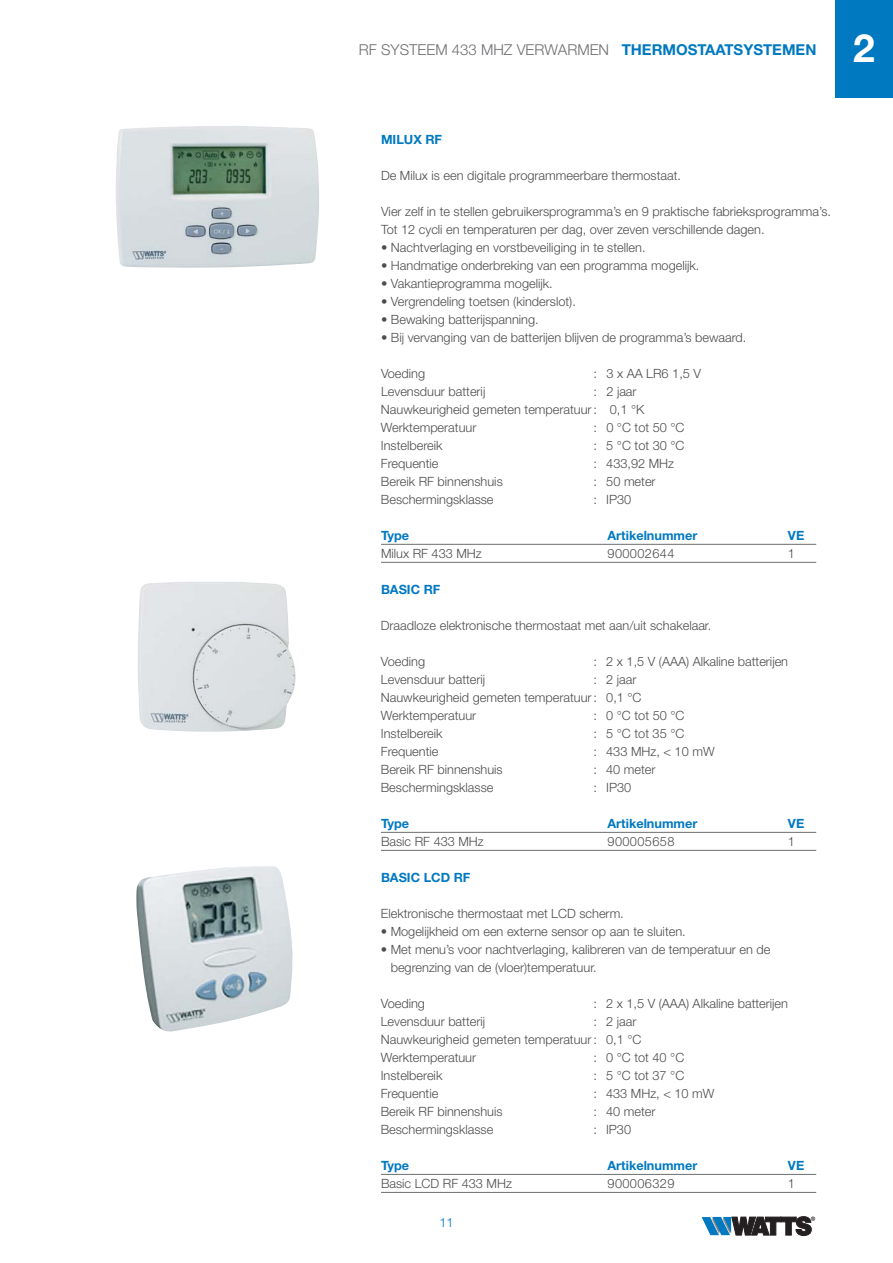
<style>
.page{position:relative;width:893px;height:1263px;background:#fff}
.page>*{position:absolute;margin:0;border:0;box-sizing:border-box;transform-origin:0 0}
.t1{font:700 39px "Helvetica Neue";color:#fff}
.t2{font:300 15px "Helvetica Neue";color:#6d6e70}
.t3{font:300 12.75px/18px "Helvetica Neue";color:#4c4c4e}
.t4{font:700 12.75px "Helvetica Neue";color:#0079c1}
.t5{font:300 12.75px "Helvetica Neue";letter-spacing:.03em;color:#4c4c4e}
.t6{font:300 12.75px "Helvetica Neue";color:#0079c1}
.s1{font-weight:700;color:#0079c1}
</style>
<div class="page">
<svg style="left:702px;top:1216px;width:113px;height:20px"></svg>
<div style="left:835px;top:0;width:58px;height:98px;background:#0079c1"></div>
<img style="left:116px;top:126px;width:203px;height:142px">
<img style="left:138px;top:581px;width:158px;height:151px">
<img style="left:136px;top:866px;width:157px;height:166px">
<hr style="left:381px;top:544px;width:435px;height:1px;background:#6d6e70">
<hr style="left:381px;top:562px;width:435px;height:1px;background:#6d6e70">
<hr style="left:381px;top:1174px;width:435px;height:1px;background:#6d6e70">
<hr style="left:381px;top:1192px;width:435px;height:1px;background:#6d6e70">
<hr style="left:381px;top:832px;width:435px;height:1px;background:#6d6e70">
<hr style="left:381px;top:850px;width:435px;height:1px;background:#6d6e70">
<p class="t2" style="left:359px;top:45px;width:459px">RF SYSTEEM 433 MHZ VERWARMEN <span class="s1">THERMOSTAATSYSTEMEN</span></p>
<h1 class="t1" style="left:853px;top:34px;width:23px">2</h1>
<p class="t4" style="left:381px;top:135px;width:63px">MILUX RF</p>
<p class="t3" style="left:381px;top:168px;width:302px">De Milux is een digitale programmeerbare thermostaat.</p>
<p class="t3" style="left:381px;top:204px;width:451px">Vier zelf in te stellen gebruikersprogramma’s en 9 praktische fabrieksprogramma’s.<br>Tot 12 cycli en temperaturen per dag, over zeven verschillende dagen.</p>
<p class="t3" style="left:381px;top:240px;width:266px">• Nachtverlaging en vorstbeveiliging in te stellen.</p>
<p class="t3" style="left:381px;top:258px;width:320px">• Handmatige onderbreking van een programma mogelijk.</p>
<p class="t3" style="left:381px;top:276px;width:173px">• Vakantieprogramma mogelijk.</p>
<p class="t3" style="left:381px;top:294px;width:196px">• Vergrendeling toetsen (kinderslot).</p>
<p class="t3" style="left:381px;top:312px;width:159px">• Bewaking batterijspanning.</p>
<p class="t3" style="left:381px;top:330px;width:367px">• Bij vervanging van de batterijen blijven de programma’s bewaard.</p>
<p class="t3" style="left:381px;top:366px;width:46px">Voeding</p>
<p class="t3" style="left:594px;top:366px;width:109px">: 3 x AA LR6 1,5 V</p>
<p class="t3" style="left:381px;top:384px;width:106px">Levensduur batterij</p>
<p class="t3" style="left:381px;top:384px;width:265px;text-indent:213px">: 2 jaar<br>Nauwkeurigheid gemeten temperatuur : 0,1 °K<br>Werktemperatuur</p>
<p class="t3" style="left:594px;top:420px;width:92px">: 0 °C tot 50 °C</p>
<p class="t3" style="left:381px;top:438px;width:63px">Instelbereik</p>
<p class="t3" style="left:594px;top:438px;width:92px">: 5 °C tot 30 °C</p>
<p class="t3" style="left:381px;top:456px;width:59px">Frequentie</p>
<p class="t3" style="left:594px;top:456px;width:82px">: 433,92 MHz</p>
<p class="t3" style="left:381px;top:474px;width:123px">Bereik RF binnenshuis</p>
<p class="t3" style="left:593px;top:474px;width:64px">: 50 meter</p>
<p class="t3" style="left:381px;top:492px;width:114px">Beschermingsklasse</p>
<p class="t3" style="left:593px;top:492px;width:39px">: IP30</p>
<p class="t4" style="left:381px;top:531px;width:30px">Type</p>
<p class="t4" style="left:608px;top:531px;width:91px">Artikelnummer</p>
<p class="t4" style="left:788px;top:531px;width:18px">VE</p>
<p class="t3" style="left:381px;top:546px;width:102px">Milux RF 433 MHz</p>
<p class="t5" style="left:608px;top:549px;width:68px">900002644</p>
<p class="t3" style="left:788px;top:546px;width:9px">1</p>
<p class="t4" style="left:381px;top:585px;width:61px">BASIC RF</p>
<p class="t3" style="left:381px;top:618px;width:332px">Draadloze elektronische thermostaat met aan/uit schakelaar.</p>
<p class="t3" style="left:381px;top:654px;width:46px">Voeding</p>
<p class="t3" style="left:593px;top:654px;width:196px">: 2 x 1,5 V (AAA) Alkaline batterijen</p>
<p class="t3" style="left:381px;top:672px;width:106px">Levensduur batterij</p>
<p class="t3" style="left:381px;top:672px;width:262px;text-indent:213px">: 2 jaar<br>Nauwkeurigheid gemeten temperatuur : 0,1 °C<br>Werktemperatuur</p>
<p class="t3" style="left:593px;top:708px;width:92px">: 0 °C tot 50 °C</p>
<p class="t3" style="left:381px;top:726px;width:63px">Instelbereik</p>
<p class="t3" style="left:593px;top:726px;width:92px">: 5 °C tot 35 °C</p>
<p class="t3" style="left:381px;top:744px;width:59px">Frequentie</p>
<p class="t3" style="left:593px;top:744px;width:123px">: 433 MHz, &lt; 10 mW</p>
<p class="t3" style="left:381px;top:762px;width:123px">Bereik RF binnenshuis</p>
<p class="t3" style="left:593px;top:762px;width:64px">: 40 meter</p>
<p class="t3" style="left:381px;top:780px;width:114px">Beschermingsklasse</p>
<p class="t3" style="left:593px;top:780px;width:39px">: IP30</p>
<p class="t4" style="left:381px;top:819px;width:30px">Type</p>
<p class="t4" style="left:608px;top:819px;width:91px">Artikelnummer</p>
<p class="t4" style="left:788px;top:819px;width:18px">VE</p>
<p class="t3" style="left:381px;top:834px;width:104px">Basic RF 433 MHz</p>
<p class="t5" style="left:608px;top:837px;width:68px">900005658</p>
<p class="t3" style="left:788px;top:834px;width:9px">1</p>
<p class="t4" style="left:381px;top:873px;width:91px">BASIC LCD RF</p>
<p class="t3" style="left:381px;top:906px;width:245px">Elektronische thermostaat met LCD scherm.</p>
<p class="t3" style="left:381px;top:924px;width:306px">• Mogelijkheid om een externe sensor op aan te sluiten.</p>
<p class="t3" style="left:391px;top:942px;width:381px;text-indent:-10px">• Met menu’s voor nachtverlaging, kalibreren van de temperatuur en de begrenzing van de (vloer)temperatuur.</p>
<p class="t3" style="left:381px;top:996px;width:46px">Voeding</p>
<p class="t3" style="left:593px;top:996px;width:196px">: 2 x 1,5 V (AAA) Alkaline batterijen</p>
<p class="t3" style="left:381px;top:1014px;width:106px">Levensduur batterij</p>
<p class="t3" style="left:381px;top:1014px;width:262px;text-indent:213px">: 2 jaar<br>Nauwkeurigheid gemeten temperatuur : 0,1 °C<br>Werktemperatuur</p>
<p class="t3" style="left:593px;top:1050px;width:92px">: 0 °C tot 40 °C</p>
<p class="t3" style="left:381px;top:1068px;width:63px">Instelbereik</p>
<p class="t3" style="left:593px;top:1068px;width:92px">: 5 °C tot 37 °C</p>
<p class="t3" style="left:381px;top:1086px;width:59px">Frequentie</p>
<p class="t3" style="left:593px;top:1086px;width:123px">: 433 MHz, &lt; 10 mW</p>
<p class="t3" style="left:381px;top:1104px;width:123px">Bereik RF binnenshuis</p>
<p class="t3" style="left:593px;top:1104px;width:64px">: 40 meter</p>
<p class="t3" style="left:381px;top:1122px;width:114px">Beschermingsklasse</p>
<p class="t3" style="left:593px;top:1122px;width:39px">: IP30</p>
<p class="t4" style="left:381px;top:1161px;width:30px">Type</p>
<p class="t4" style="left:608px;top:1161px;width:91px">Artikelnummer</p>
<p class="t4" style="left:788px;top:1161px;width:18px">VE</p>
<p class="t3" style="left:381px;top:1176px;width:132px">Basic LCD RF 433 MHz</p>
<p class="t5" style="left:608px;top:1179px;width:68px">900006329</p>
<p class="t3" style="left:788px;top:1176px;width:9px">1</p>
<p class="t6" style="left:439px;top:1218px;width:16px">11</p>
</div>
